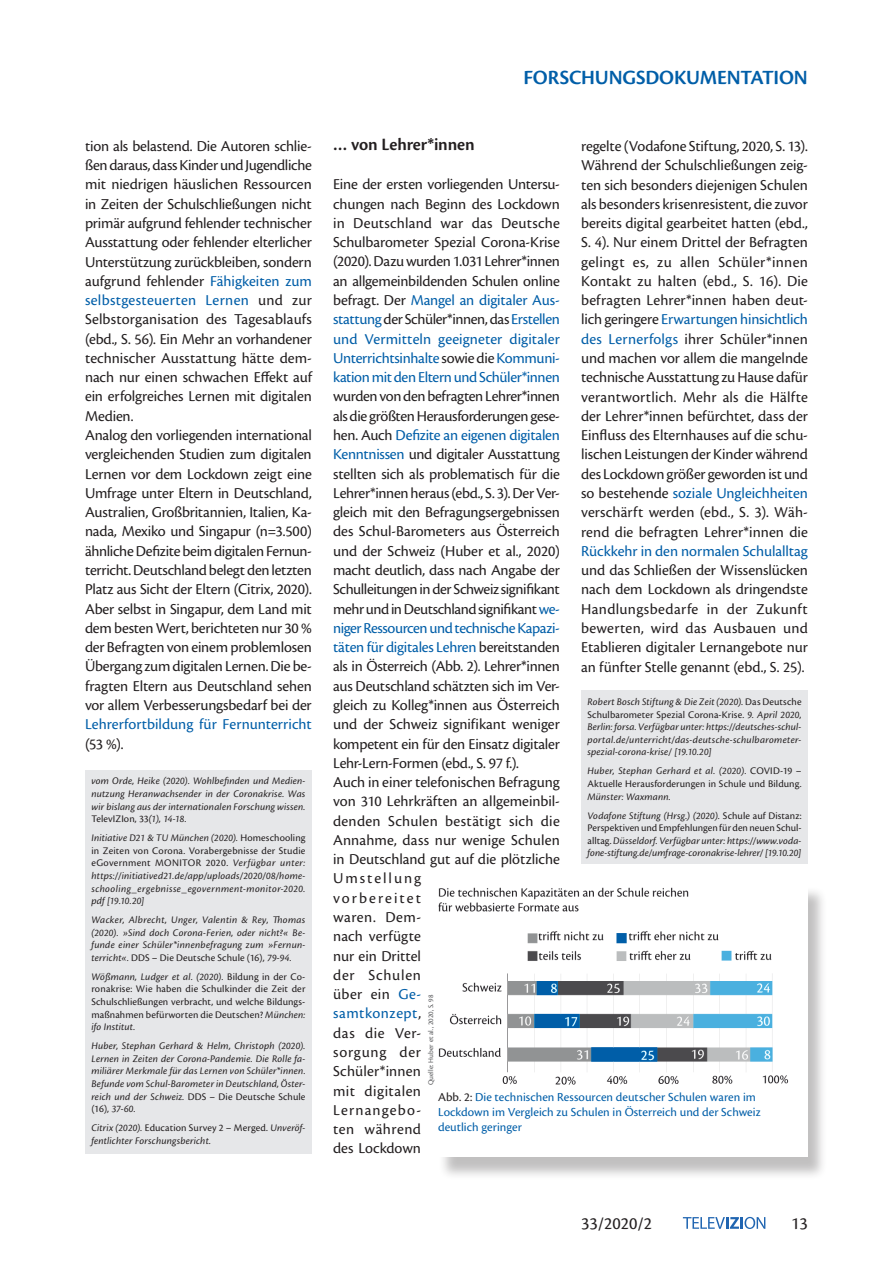
<style>
.page{position:relative;width:893px;height:1263px;background:#fff}
.page>*{position:absolute;margin:0;border:0;box-sizing:border-box;transform-origin:0 0}
.t1{font:600 21px "Cronos Pro";letter-spacing:-.005em;color:#005ea8}
.t2{font:600 18px "Cronos Pro";letter-spacing:-.01em;color:#231f20}
.t3{font:18px "Cronos Pro";color:#231f20}
.t4{font:15.75px/19.4px "Cronos Pro";letter-spacing:-.01em;color:#231f20;text-align:justify}
.t5{font:15.75px "Cronos Pro";color:#005ea8}
.t6{font:12.75px/15.3px "Cronos Pro";letter-spacing:.005em;color:#005ea8}
.t7{font:italic 10.5px/12.6px "Cronos Pro";letter-spacing:.015em;color:#231f20;text-align:justify}
.t8{font:10.5px/12.6px "Cronos Pro";letter-spacing:.01em;color:#231f20}
.t9{font:7.5px "Cronos Pro";letter-spacing:.015em;color:#57585a}
.s1{color:#005ea8}
.s2{font-style:normal}
.s3{font-style:italic}
.s4{color:#231f20}
</style>
<div class="page">
<svg style="left:683px;top:1217px;width:82px;height:12px"></svg>
<div style="left:439px;top:886px;width:388px;height:294px;background:#231f20;opacity:.28"></div>
<div style="left:438px;top:882px;width:370px;height:275px;background:#fff"></div>
<div style="left:581px;top:690px;width:227px;height:174px;background:#e6e7e9"></div>
<div style="left:85px;top:770px;width:227px;height:383px;background:#e6e7e9"></div>
<img style="left:438px;top:887px;width:351px;height:198px">
<h1 class="t1" style="left:523px;top:65px;width:286px">FORSCHUNGSDOKUMENTATION</h1>
<p class="t4" style="left:85px;top:136px;width:228px;text-align:left">tion als belastend. Die Autoren schlie&shy;ßen daraus, dass Kinder und Jugendliche mit niedrigen häuslichen Ressourcen in Zeiten der Schulschließungen nicht primär aufgrund fehlender technischer Ausstattung oder fehlender elterlicher Unterstützung zurückbleiben, sondern aufgrund fehlender <span class="s1">Fähigkeiten zum selbstgesteuerten Lernen</span> und zur Selbstorganisation des Tagesablaufs (ebd., S. 56). Ein Mehr an vorhandener technischer Ausstattung hätte dem&shy;nach nur einen schwachen Effekt auf ein erfolgreiches Lernen mit digitalen Medien.<br>Analog den vorliegenden international vergleichenden Studien zum digitalen Lernen vor dem Lockdown zeigt eine Umfrage unter Eltern in Deutschland, Australien, Großbritannien, Italien, Ka&shy;nada, Mexiko und Singapur (n=3.500) ähnliche Defizite beim digitalen Fernun&shy;terricht. Deutschland belegt den letzten Platz aus Sicht der Eltern (Citrix, 2020).<br>Aber selbst in Singapur, dem Land mit dem besten Wert, berichteten nur 30 % der Befragten von einem problemlosen Übergang zum digitalen Lernen. Die be&shy;fragten Eltern aus Deutschland sehen vor allem Verbesserungsbedarf bei der</p>
<p class="t5" style="left:85px;top:715px;width:228px">Lehrerfortbildung für Fernunterricht</p>
<p class="t4" style="left:85px;top:734px;width:40px">(53 %).</p>
<p class="t7" style="left:91px;top:775px;width:216px">vom Orde, Heike (2020). Wohlbefinden und Medien&shy;nutzung Heranwachsender in der Coronakrise. Was wir bislang aus der internationalen Forschung wissen.<br><span class="s2">TelevIZIon, 33</span>(1), 14-18.</p>
<p class="t7" style="left:91px;top:832px;width:216px">Initiative D21 &amp; TU München (2020). <span class="s2">Homeschooling in Zeiten von Corona. Vorabergebnisse der Studie eGovernment MONITOR 2020.</span> Verfügbar unter: https://initiatived21.de/app/uploads/2020/08/home&shy;schooling_ergebnisse_egovernment-monitor-2020. pdf [19.10.20]</p>
<p class="t7" style="left:91px;top:914px;width:216px">Wacker, Albrecht, Unger, Valentin &amp; Rey, Thomas (2020). »Sind doch Corona-Ferien, oder nicht?« Be&shy;funde einer Schüler*innenbefragung zum »Fernun&shy;terricht«. <span class="s2">DDS – Die Deutsche Schule (16)</span>, 79-94.</p>
<p class="t8" style="left:91px;top:970px;width:216px;text-align:justify"><span class="s3">Wößmann, Ludger et al. (2020).</span> Bildung in der Co&shy;ronakrise: Wie haben die Schulkinder die Zeit der Schulschließungen verbracht, und welche Bildungs&shy;maßnahmen befürworten die Deutschen? <span class="s3">München: ifo Institut.</span></p>
<p class="t7" style="left:91px;top:1040px;width:216px">Huber, Stephan Gerhard &amp; Helm, Christoph (2020).<br>Lernen in Zeiten der Corona-Pandemie. Die Rolle fa&shy;miliärer Merkmale für das Lernen von Schüler*innen.<br>Befunde vom Schul-Barometer in Deutschland, Öster&shy;reich und der Schweiz. <span class="s2">DDS – Die Deutsche Schule (16)</span>, 37-60.</p>
<p class="t7" style="left:91px;top:1122px;width:216px">Citrix (2020). <span class="s2">Education Survey 2 – Merged.</span> Unveröf&shy;fentlichter Forschungsbericht.</p>
<p class="t2" style="left:333px;top:134px;width:143px">… von Lehrer*innen</p>
<p class="t4" style="left:333px;top:175px;width:228px">Eine der ersten vorliegenden Untersu&shy;chungen nach Beginn des Lockdown in Deutschland war das Deutsche Schulbarometer Spezial Corona-Krise (2020). Dazu wurden 1.031 Lehrer*innen an allgemeinbildenden Schulen online befragt. Der <span class="s1">Mangel an digitaler Aus&shy;stattung</span>der Schüler*innen, das <span class="s1">Erstellen und Vermitteln geeigneter digitaler Unterrichtsinhalte</span> sowie die <span class="s1">Kommuni&shy;kation mit den Eltern und Schüler*innen</span></p>
<p class="t4" style="left:333px;top:387px;width:228px;text-align:left">wurden von den befragten Lehrer*innen als die größten Herausforderungen gese&shy;hen. Auch <span class="s1">Defizite an eigenen digitalen<br>Kenntnissen</span> und digitaler Ausstattung stellten sich als problematisch für die<br>Lehrer*innen heraus (ebd., S. 3). Der Ver&shy;gleich mit den Befragungsergebnissen des Schul-Barometers aus Österreich und der Schweiz (Huber et al., 2020) macht deutlich, dass nach Angabe der<br>Schulleitungen in der Schweiz signifikant mehr und in Deutschland signifikant <span class="s1">we&shy;niger Ressourcen und technische Kapazi&shy;täten für digitales Lehren</span> bereitstanden als in Österreich (Abb. 2). Lehrer*innen aus Deutschland schätzten sich im Ver&shy;gleich zu Kolleg*innen aus Österreich und der Schweiz signifikant weniger kompetent ein für den Einsatz digitaler<br>Lehr-Lern-Formen (ebd., S. 97 f.).<br>Auch in einer telefonischen Befragung von 310 Lehrkräften an allgemeinbil&shy;denden Schulen bestätigt sich die<br>Annahme, dass nur wenige Schulen in Deutschland gut auf die plötzliche<br>Umstellung<br>vorbereitet<br>waren. Dem-<br>nach verfügte<br>nur ein Drittel<br>der Schulen<br>über ein <span class="s1">Ge-<br>samtkonzept</span>,<br>das die Ver-<br>sorgung der<br>Schüler*innen<br>mit digitalen<br>Lernangebo-<br>ten während<br>des Lockdown</p>
<p class="t4" style="left:581px;top:136px;width:228px">regelte (Vodafone Stiftung, 2020, S. 13).<br>Während der Schulschließungen zeig&shy;ten sich besonders diejenigen Schulen als besonders krisenresistent, die zuvor bereits digital gearbeitet hatten (ebd., S. 4). Nur einem Drittel der Befragten gelingt es, zu allen Schüler*innen Kontakt zu halten (ebd., S. 16). Die befragten Lehrer*innen haben deut&shy;lich geringere <span class="s1">Erwartungen hinsichtlich des Lernerfolgs</span> ihrer Schüler*innen und machen vor allem die mangelnde technische Ausstattung zu Hause dafür verantwortlich. Mehr als die Hälfte der Lehrer*innen befürchtet, dass der Einfluss des Elternhauses auf die schu&shy;lischen Leistungen der Kinder während des Lockdown größer geworden ist und so bestehende <span class="s1">soziale Ungleichheiten </span>verschärft werden (ebd., S. 3). Wäh&shy;rend die befragten Lehrer*innen die</p>
<p class="t5" style="left:581px;top:542px;width:228px">Rückkehr in den normalen Schulalltag</p>
<p class="t4" style="left:581px;top:561px;width:228px">und das Schließen der Wissenslücken nach dem Lockdown als dringendste Handlungsbedarfe in der Zukunft bewerten, wird das Ausbauen und Etablieren digitaler Lernangebote nur an fünfter Stelle genannt (ebd., S. 25).</p>
<p class="t7" style="left:587px;top:695px;width:216px">Robert Bosch Stiftung &amp; Die Zeit (2020). <span class="s2">Das Deutsche Schulbarometer Spezial Corona-Krise.</span> 9. April 2020, Berlin: forsa. Verfügbar unter: https://deutsches-schul&shy;portal.de/unterricht/das-deutsche-schulbarometer&shy;spezial-corona-krise/ [19.10.20]</p>
<p class="t8" style="left:587px;top:765px;width:216px"><span class="s3">Huber, Stephan Gerhard et al. (2020).</span> COVID-19 –<br>Aktuelle Herausforderungen in Schule und Bildung.</p>
<p class="t7" style="left:587px;top:787px;width:216px;line-height:18.9px">Münster: Waxmann.<br>Vodafone Stiftung (Hrsg.) (2020). <span class="s2">Schule auf Distanz:</span></p>
<p class="t7" style="left:587px;top:822px;width:216px"><span class="s2">Perspektiven und Empfehlungen für den neuen Schul&shy;alltag.</span> Düsseldorf. Verfügbar unter: https://www.voda&shy;fone-stiftung.de/umfrage-coronakrise-lehrer/ [19.10.20]</p>
<p class="t9" style="left:427px;top:1085px;width:92px;rotate:-90deg">Quelle: Huber et al., 2020, S. 98</p>
<p class="t6" style="left:438px;top:1089px;width:324px"><span class="s4">Abb. 2:</span> Die technischen Ressourcen deutscher Schulen waren im<br>Lockdown im Vergleich zu Schulen in Österreich und der Schweiz deutlich geringer</p>
<p class="t3" style="left:581px;top:1213px;width:73px">33/2020/2</p>
<p class="t3" style="left:791px;top:1213px;width:18px">13</p>
</div>
